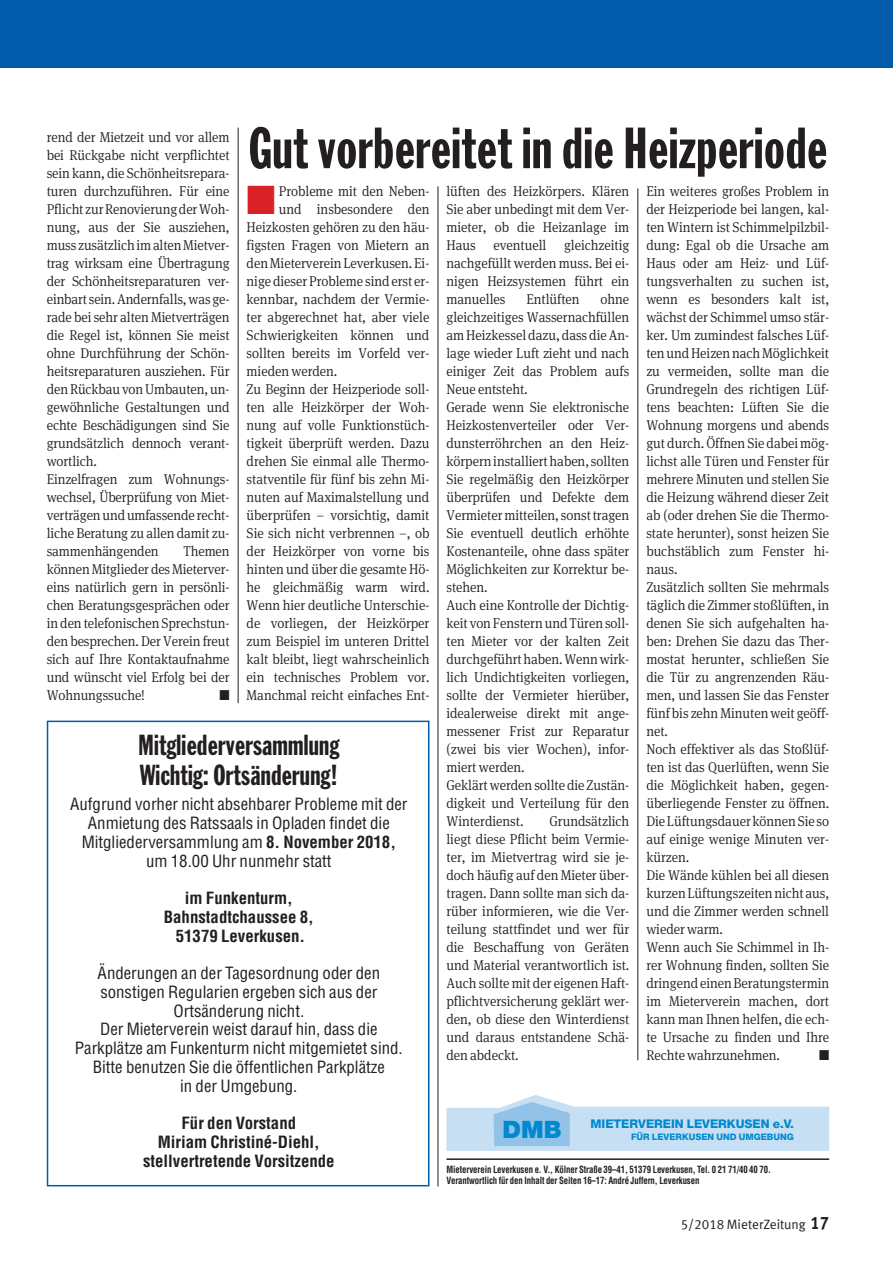
<style>
.page{position:relative;width:893px;height:1263px;background:#fff}
.page>*{position:absolute;margin:0;border:0;box-sizing:border-box;transform-origin:0 0}
.t1{font:57px "Franklin Gothic Extra Cond";letter-spacing:.01em;color:#231f20}
.t2{font:28.5px/30.5px "Franklin Gothic Extra Cond";letter-spacing:.01em;color:#231f20}
.t3{font:condensed 16.5px/18.8px "Helvetica";color:#231f20;text-align:center}
.t4{font:700 condensed 16.5px/18.8px "Helvetica";color:#231f20;text-align:center}
.t5{font:300 14.25px/18px "Meta Serif OT";letter-spacing:-.005em;color:#231f20;text-align:justify;scale:.94 1}
.t6{font:14.25px "Zapf Dingbats";color:#231f20;scale:.94 1}
.t7{font:13.5px "VZ Meta LF";color:#231f20}
.t8{font:800 12px "Helvetica Neue";color:#0089cf}
.t9{font:700 condensed 9.75px/11.4px "Helvetica";letter-spacing:-.01em;color:#231f20;scale:.9 1}
.t10{font:800 9px "Helvetica Neue";color:#0089cf}
.s1{color:#db2128}
.s2{font-weight:700}
.s3{font-weight:900;font-size:24px}
.s4{font-weight:700;font-size:18px}
</style>
<div class="page">
<div style="left:0;top:0;width:893px;height:67px;background:#015aaa"></div>
<svg style="left:446px;top:1095px;width:383px;height:56px"></svg>
<hr style="left:446px;top:1158px;width:383px;height:2px;background:#231f20">
<hr style="left:438px;top:186px;width:1px;height:1000px;background:#231f20">
<hr style="left:238px;top:128px;width:1px;height:575px;background:#231f20">
<hr style="left:638px;top:188px;width:1px;height:872px;background:#231f20">
<div style="left:47px;top:721px;width:382px;height:465px;border:2px solid #015aaa"></div>
<h1 class="t1" style="left:249px;top:128px;width:580px">Gut vorbereitet in die Heizperiode</h1>
<p class="t5" style="left:247px;top:183px;width:196px"><span class="s1">■</span> Probleme mit den Neben-</p>
<p class="t5" style="left:47px;top:129px;width:196px;text-align:left">rend der Mietzeit und vor allem bei Rückgabe nicht verpflichtet sein kann, die Schönheitsrepara&shy;turen durchzuführen. Für eine<br>Pflicht zurRenovierungderWoh&shy;nung, aus der Sie ausziehen, muss zusätzlichimaltenMietver&shy;trag wirksam eine Übertragung der Schönheitsreparaturen ver&shy;einbart sein.Andernfalls,wasge&shy;rade bei sehr alten Mietverträgen die Regel ist, können Sie meist ohne Durchführung der Schön&shy;heitsreparaturen ausziehen. Für denRückbauvonUmbauten,un&shy;gewöhnliche Gestaltungen und echte Beschädigungen sind Sie grundsätzlich dennoch verant&shy;wortlich.<br>Einzelfragen zum Wohnungs&shy;wechsel, Überprüfung von Miet&shy;verträgenundumfassende recht&shy;liche Beratung zu allen damit zu&shy;sammenhängenden</p>
<p class="t5" style="left:446px;top:183px;width:196px">lüften des Heizkörpers. Klären Sie aber unbedingt mit dem Ver&shy;mieter, ob die Heizanlage im Haus eventuell gleichzeitig nachgefüllt werden muss. Bei ei&shy;nigen Heizsystemen führt ein manuelles</p>
<p class="t5" style="left:646px;top:183px;width:196px;text-align:left">Ein weiteres großes Problem in der Heizperiode bei langen, kal&shy;ten Wintern ist Schimmelpilzbil&shy;dung: Egal ob die Ursache am<br>Haus oder am Heiz- und Lüf&shy;tungsverhalten zu suchen ist, wenn es besonders kalt ist, wächst der Schimmel umso stär&shy;ker. Um zumindest falsches Lüf&shy;tenundHeizennachMöglichkeit zu vermeiden, sollte man die<br>Grundregeln des richtigen Lüf&shy;tens beachten: Lüften Sie die<br>Wohnung morgens und abends gut durch. Öffnen Sie dabei mög&shy;lichst alle Türen und Fenster für mehrere Minuten und stellen Sie die Heizung während dieser Zeit ab (oder drehen Sie die Thermo&shy;state herunter), sonst heizen Sie buchstäblich zum Fenster hi&shy;naus.<br>Zusätzlich sollten Sie mehrmals täglich die Zimmer stoßlüften, in denen Sie sich aufgehalten ha&shy;ben: Drehen Sie dazu das Ther&shy;mostat herunter, schließen Sie die Tür zu angrenzenden Räu&shy;men, und lassen Sie das Fenster fünf bis zehn Minuten weit geöff&shy;net.<br>Noch effektiver als das Stoßlüf&shy;ten ist das Querlüften, wenn Sie die Möglichkeit haben, gegen&shy;überliegende Fenster zu öffnen.<br>DieLüftungsdauerkönnenSie so auf einige wenige Minuten ver&shy;kürzen.<br>Die Wände kühlen bei all diesen kurzenLüftungszeitennichtaus, und die Zimmer werden schnell wieder warm.<br>Wenn auch Sie Schimmel in Ih&shy;rer Wohnung finden, sollten Sie dringendeinenBeratungstermin im Mieterverein machen, dort kann man Ihnen helfen, die ech&shy;te Ursache zu finden und Ihre<br>Rechte wahrzunehmen.</p>
<p class="t5" style="left:279px;top:201px;width:162px">und insbesondere den</p>
<p class="t5" style="left:247px;top:219px;width:196px">Heizkosten gehören zu den häu-</p>
<p class="t5" style="left:247px;top:237px;width:196px">figsten Fragen von Mietern an</p>
<p class="t5" style="left:247px;top:255px;width:196px">den MietervereinLeverkusen.Ei-</p>
<p class="t5" style="left:247px;top:273px;width:196px">nigedieserProbleme sinderst er-</p>
<p class="t5" style="left:247px;top:291px;width:196px">kennbar, nachdem der Vermie-</p>
<p class="t5" style="left:247px;top:309px;width:196px">ter abgerechnet hat, aber viele</p>
<p class="t5" style="left:247px;top:327px;width:196px">Schwierigkeiten können und</p>
<p class="t5" style="left:247px;top:345px;width:196px">sollten bereits im Vorfeld ver-</p>
<p class="t5" style="left:247px;top:363px;width:98px">mieden werden.</p>
<p class="t5" style="left:247px;top:381px;width:196px">Zu Beginn der Heizperiode soll-</p>
<p class="t5" style="left:247px;top:399px;width:196px">ten alle Heizkörper der Woh-</p>
<p class="t5" style="left:247px;top:417px;width:196px">nung auf volle Funktionstüch-</p>
<p class="t5" style="left:247px;top:435px;width:196px">tigkeit überprüft werden. Dazu</p>
<p class="t5" style="left:247px;top:453px;width:196px">drehen Sie einmal alle Thermo-</p>
<p class="t5" style="left:247px;top:471px;width:196px">statventile für fünf bis zehn Mi-</p>
<p class="t5" style="left:247px;top:489px;width:196px">nuten auf Maximalstellung und</p>
<p class="t5" style="left:247px;top:507px;width:196px">überprüfen – vorsichtig, damit</p>
<p class="t5" style="left:247px;top:525px;width:196px">Sie sich nicht verbrennen –, ob</p>
<p class="t5" style="left:247px;top:543px;width:196px">der Heizkörper von vorne bis</p>
<p class="t5" style="left:247px;top:561px;width:196px">hinten und über die gesamte Hö-</p>
<p class="t5" style="left:247px;top:579px;width:196px">he gleichmäßig warm wird.</p>
<p class="t5" style="left:247px;top:597px;width:196px">Wenn hier deutliche Unterschie-</p>
<p class="t5" style="left:247px;top:615px;width:196px">de vorliegen, der Heizkörper</p>
<p class="t5" style="left:247px;top:633px;width:196px">zum Beispiel im unteren Drittel</p>
<p class="t5" style="left:247px;top:651px;width:196px">kalt bleibt, liegt wahrscheinlich</p>
<p class="t5" style="left:247px;top:669px;width:196px">ein technisches Problem vor.</p>
<p class="t5" style="left:247px;top:687px;width:196px">Manchmal reicht einfaches Ent-</p>
<p class="t5" style="left:446px;top:291px;width:196px;text-align:left;text-indent:154px">ohne gleichzeitiges Wassernachfüllen am Heizkessel dazu, dass dieAn&shy;lage wieder Luft zieht und nach einiger Zeit das Problem aufs<br>Neue entsteht.<br>Gerade wenn Sie elektronische<br>Heizkostenverteiler oder Ver&shy;dunsterröhrchen an den Heiz&shy;körperninstallierthaben, sollten<br>Sie regelmäßig den Heizkörper überprüfen und Defekte dem<br>Vermietermitteilen, sonsttragen<br>Sie eventuell deutlich erhöhte<br>Kostenanteile, ohne dass später<br>Möglichkeiten zur Korrektur be&shy;stehen.<br>Auch eine Kontrolle der Dichtig&shy;keit vonFensternundTürensoll&shy;ten Mieter vor der kalten Zeit durchgeführthaben.Wennwirk&shy;lich Undichtigkeiten vorliegen, sollte der Vermieter hierüber, idealerweise direkt mit ange&shy;messener Frist zur Reparatur (zwei bis vier Wochen), infor&shy;miert werden.<br>Geklärtwerden sollte die Zustän&shy;digkeit und Verteilung für den<br>Winterdienst.</p>
<p class="t5" style="left:526px;top:291px;width:58px">Entlüften</p>
<p class="t5" style="left:47px;top:543px;width:196px;text-indent:137px">Themen können Mitglieder des Mieterver&shy;eins natürlich gern in persönli&shy;chen Beratungsgesprächen oder in den telefonischen Sprechstun&shy;den besprechen. Der Verein freut sich auf Ihre Kontaktaufnahme und wünscht viel Erfolg bei der Wohnungssuche!</p>
<p class="t6" style="left:219px;top:687px;width:12px">■</p>
<h2 class="t2" style="left:139px;top:731px;width:202px">Mitgliederversammlung<br>Wichtig: Ortsänderung!</h2>
<p class="t3" style="left:70px;top:795px;width:339px">Aufgrund vorher nicht absehbarer Probleme mit der Anmietung des Ratssaals in Opladen findet die Mitgliederversammlung am <span class="s2">8. November 2018, </span>um 18.00 Uhr nunmehr statt</p>
<p class="t4" style="left:164px;top:889px;width:152px">im Funkenturm,<br>Bahnstadtchaussee 8,<br>51379 Leverkusen.</p>
<p class="t3" style="left:75px;top:964px;width:329px">Änderungen an der Tagesordnung oder den sonstigen Regularien ergeben sich aus der Ortsänderung nicht.<br>Der Mieterverein weist darauf hin, dass die Parkplätze am Funkenturm nicht mitgemietet sind.<br>Bitte benutzen Sie die öffentlichen Parkplätze<br>in der Umgebung.</p>
<p class="t4" style="left:143px;top:1114px;width:193px">Für den Vorstand<br>Miriam Christiné-Diehl, stellvertretende Vorsitzende</p>
<p class="t5" style="left:446px;top:813px;width:196px;text-indent:103px">Grundsätzlich liegt diese Pflicht beim Vermie&shy;ter, im Mietvertrag wird sie je&shy;doch häufig auf den Mieter über&shy;tragen. Dann sollte man sich da&shy;rüber informieren, wie die Ver&shy;teilung stattfindet und wer für die Beschaffung von Geräten und Material verantwortlich ist.<br>Auch sollte mit der eigenen Haft&shy;pflichtversicherung geklärt wer&shy;den, ob diese den Winterdienst und daraus entstandene Schä&shy;den abdeckt.</p>
<p class="t6" style="left:819px;top:1047px;width:12px">■</p>
<p class="t8" style="left:502px;top:1119px;width:293px"><span class="s3">DMB</span> MIETERVEREIN LEVERKUSEN e.V.</p>
<p class="t10" style="left:631px;top:1134px;width:164px">FÜR LEVERKUSEN UND UMGEBUNG</p>
<p class="t9" style="left:446px;top:1163px;width:362px">Mieterverein Leverkusen e. V., Kölner Straße 39–41, 51379 Leverkusen, Tel. 0 21 71/40 40 70.<br>Verantwortlich für den Inhalt der Seiten 16–17: André Juffern, Leverkusen</p>
<p class="t7" style="left:681px;top:1216px;width:150px">5/2018 MieterZeitung <span class="s4">17</span></p>
</div>
